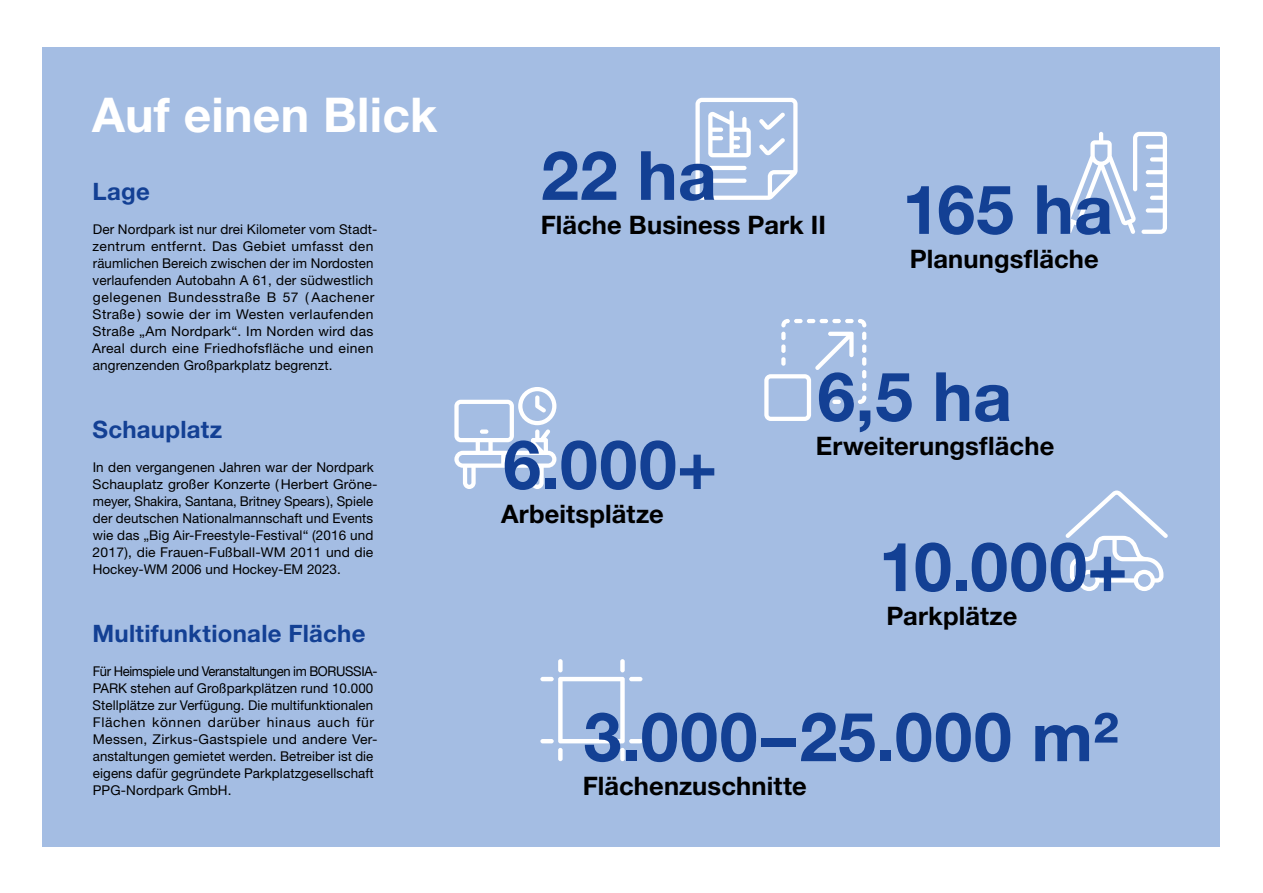
<style>
.page{position:relative;width:1263px;height:893px;background:#fff}
.page>*{position:absolute;margin:0;border:0;box-sizing:border-box;transform-origin:0 0}
.KeyFact{font:700 68.1px "Helvetica Neue LT Std";letter-spacing:.015em;color:#134094}
.t1{font:700 48px "Helvetica Neue LT Std";letter-spacing:.005em;color:#fff}
.KeyFact_Beschreibung{font:700 25.5px "Helvetica Neue LT Std";letter-spacing:.005em;color:#000}
.t2{font:700 24px "Helvetica Neue LT Std";letter-spacing:.01em;color:#134094}
.Copy{font:13.5px/17px "Helvetica Neue LT Std";letter-spacing:.01em;color:#000}
.Copy-2{font:13.5px/17px "Helvetica Neue LT Std";letter-spacing:.01em;color:#000;scale:.96 1}
</style>
<div class="page">
<div style="left:43px;top:47px;width:1177px;height:799px;background:#a4bde3"></div>
<svg style="left:540px;top:659px;width:102px;height:102px"></svg>
<svg style="left:695px;top:98px;width:102px;height:102px"></svg>
<svg style="left:454px;top:387px;width:102px;height:102px"></svg>
<svg style="left:1066px;top:132px;width:101px;height:102px"></svg>
<svg style="left:1066px;top:490px;width:102px;height:101px"></svg>
<svg style="left:764px;top:319px;width:102px;height:102px"></svg>
<h2 class="t1" style="left:92px;top:85px;width:347px">Auf einen Blick</h2>
<h4 class="t2" style="left:93px;top:176px;width:59px">Lage</h4>
<p class="Copy" style="left:92px;top:220px;width:287px">Der Nordpark ist nur drei Kilometer vom Stadt&shy;zentrum entfernt. Das Gebiet umfasst den räumlichen Bereich zwischen der im Nordosten verlaufenden Autobahn A 61, der südwestlich gelegenen Bundesstraße B 57 ( Aachener Straße ) sowie der im Westen verlaufenden Straße „Am Nordpark“. Im Norden wird das Areal durch eine Friedhofsfläche und einen angrenzenden Großparkplatz begrenzt.</p>
<h4 class="t2" style="left:93px;top:415px;width:131px">Schauplatz</h4>
<p class="Copy" style="left:93px;top:459px;width:286px">In den vergangenen Jahren war der Nordpark Schauplatz großer Konzerte ( Herbert Gröne&shy;meyer, Shakira, Santana, Britney Spears), Spiele der deutschen Nationalmannschaft und Events wie das „Big Air-Freestyle-Festival“ (2016 und 2017), die Frauen-Fußball-WM 2011 und die Hockey-WM 2006 und Hockey-EM 2023.</p>
<h4 class="t2" style="left:93px;top:619px;width:274px">Multifunktionale Fläche</h4>
<p class="Copy-2" style="left:93px;top:663px;width:298px">Für Heimspiele und Veranstaltungen im BORUSSIA-PARK stehen auf Großparkplätzen rund 10.000<br>Stellplätze zur Verfügung. Die multifunktionalen Flächen können darüber hinaus auch für Messen, Zirkus-Gastspiele und andere Ver&shy;anstaltungen gemietet werden. Betreiber ist die eigens dafür gegründete Parkplatzgesellschaft PPG-Nordpark GmbH.</p>
<p class="KeyFact" style="left:541px;top:133px;width:177px">22 ha</p>
<p class="KeyFact_Beschreibung" style="left:541px;top:209px;width:287px">Fläche Business Park II</p>
<p class="KeyFact" style="left:902px;top:167px;width:212px">165 ha</p>
<p class="KeyFact_Beschreibung" style="left:910px;top:243px;width:190px">Planungsfläche</p>
<p class="KeyFact" style="left:503px;top:423px;width:216px">6.000+</p>
<p class="KeyFact_Beschreibung" style="left:501px;top:498px;width:164px">Arbeitsplätze</p>
<p class="KeyFact" style="left:817px;top:355px;width:196px">6,5 ha</p>
<p class="KeyFact_Beschreibung" style="left:816px;top:430px;width:240px">Erweiterungsfläche</p>
<p class="KeyFact" style="left:879px;top:525px;width:250px">10.000+</p>
<p class="KeyFact_Beschreibung" style="left:886px;top:600px;width:132px">Parkplätze</p>
<p class="KeyFact" style="left:584px;top:695px;width:537px">3.000–25.000 m²</p>
<p class="KeyFact_Beschreibung" style="left:583px;top:770px;width:225px">Flächenzuschnitte</p>
</div>
